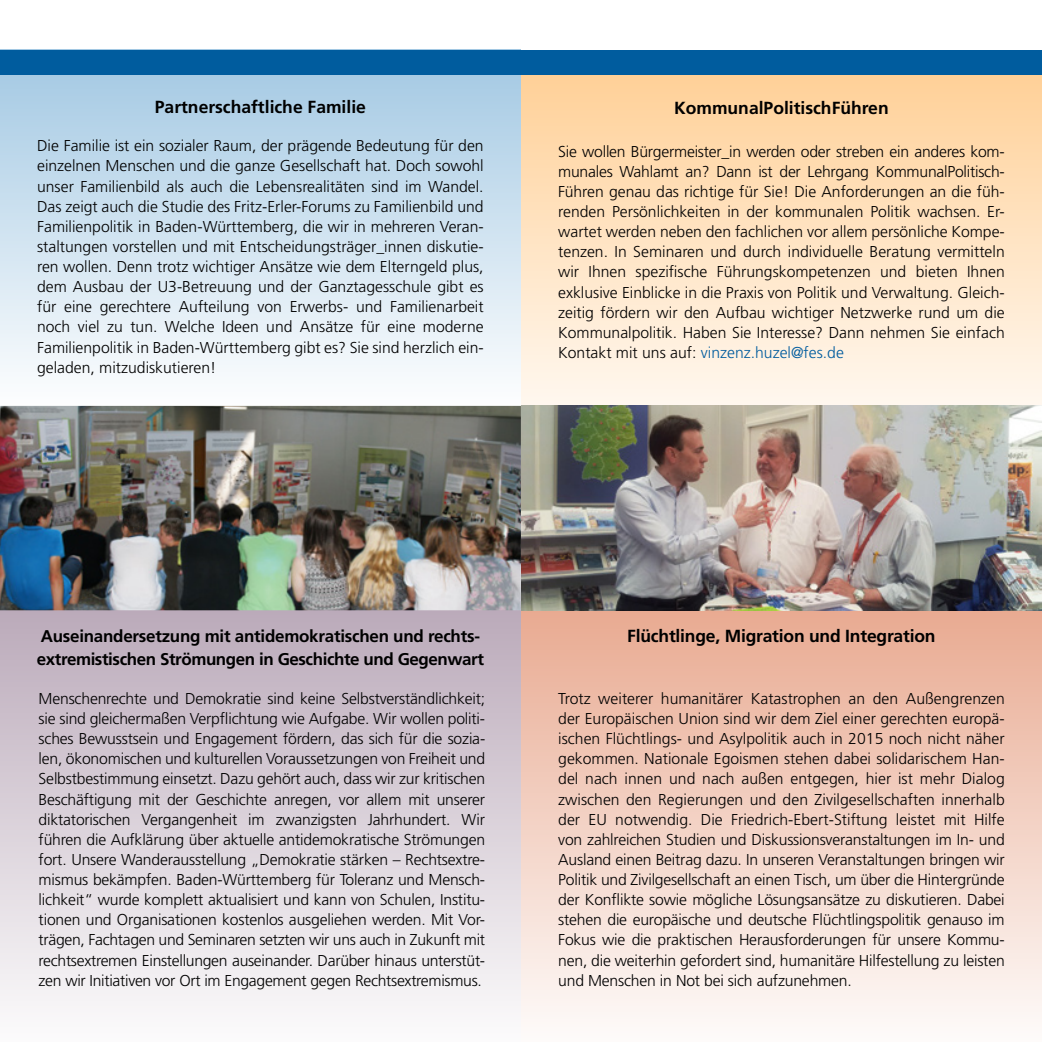
<style>
.page{position:relative;width:1042px;height:1042px;background:#fff}
.page>*{position:absolute;margin:0;border:0;box-sizing:border-box;transform-origin:0 0}
.t1{font:700 17.5px "Frutiger";color:#000}
.t2{font:700 16.97px/22.8px "Frutiger";letter-spacing:-.025em;color:#000}
.t3{font:300 15.75px/20.1px "Frutiger";letter-spacing:-.01em;color:#000;text-align:justify}
.s1{color:#005c9e}
</style>
<div class="page">
<div style="left:0;top:607px;width:521px;height:435px;background:linear-gradient(to bottom,#baaab9,#fcfbfc)"></div>
<div style="left:0;top:50px;width:521px;height:358px;background:linear-gradient(to bottom,#9dc5e1,#fff)"></div>
<svg style="left:521px;top:74px;width:521px;height:332px;background:#fde3c3"></svg>
<div style="left:521px;top:607px;width:521px;height:435px;background:linear-gradient(to bottom,#e8aa90,#fefbfa)"></div>
<img style="left:0;top:406px;width:1042px;height:204px">
<div style="left:0;top:50px;width:1042px;height:24px;background:#005c9e"></div>
<p class="t1" style="left:155px;top:96px;width:213px">Partnerschaftliche Familie</p>
<p class="t3" style="left:37px;top:136px;width:448px">Die Familie ist ein sozialer Raum, der prägende Bedeutung für den einzelnen Menschen und die ganze Gesellschaft hat. Doch sowohl unser Familienbild als auch die Lebensrealitäten sind im Wandel.<br>Das zeigt auch die Studie des Fritz-Erler-Forums zu Familienbild und Familienpolitik in Baden-Württemberg, die wir in mehreren Veran&shy;staltungen vorstellen und mit Entscheidungsträger_innen diskutie&shy;ren wollen. Denn trotz wichtiger Ansätze wie dem Elterngeld plus, dem Ausbau der U3-Betreuung und der Ganztagesschule gibt es für eine gerechtere Aufteilung von Erwerbs- und Familienarbeit noch viel zu tun. Welche Ideen und Ansätze für eine moderne Familienpolitik in Baden-Württemberg gibt es? Sie sind herzlich ein&shy;geladen, mitzudiskutieren!</p>
<p class="t1" style="left:674px;top:98px;width:216px">KommunalPolitischFühren</p>
<p class="t3" style="left:558px;top:141px;width:448px">Sie wollen Bürgermeister_in werden oder streben ein anderes kom&shy;munales Wahlamt an? Dann ist der Lehrgang KommunalPolitisch-Führen genau das richtige für Sie! Die Anforderungen an die füh&shy;renden Persönlichkeiten in der kommunalen Politik wachsen. Er&shy;wartet werden neben den fachlichen vor allem persönliche Kompe&shy;tenzen. In Seminaren und durch individuelle Beratung vermitteln wir Ihnen spezifische Führungskompetenzen und bieten Ihnen exklusive Einblicke in die Praxis von Politik und Verwaltung. Gleich&shy;zeitig fördern wir den Aufbau wichtiger Netzwerke rund um die Kommunalpolitik. Haben Sie Interesse? Dann nehmen Sie einfach Kontakt mit uns auf: <span class="s1">vinzenz.huzel@fes.de</span></p>
<p class="t2" style="left:37px;top:624px;width:448px">Auseinandersetzung mit antidemokratischen und rechts&shy;extremistischen Strömungen in Geschichte und Gegenwart</p>
<p class="t1" style="left:627px;top:626px;width:310px">Flüchtlinge, Migration und Integration</p>
<p class="t3" style="left:558px;top:688px;width:448px">Trotz weiterer humanitärer Katastrophen an den Außengrenzen der Europäischen Union sind wir dem Ziel einer gerechten europä&shy;ischen Flüchtlings- und Asylpolitik auch in 2015 noch nicht näher gekommen. Nationale Egoismen stehen dabei solidarischem Han&shy;del nach innen und nach außen entgegen, hier ist mehr Dialog zwischen den Regierungen und den Zivilgesellschaften innerhalb der EU notwendig. Die Friedrich-Ebert-Stiftung leistet mit Hilfe von zahlreichen Studien und Diskussionsveranstaltungen im In- und Ausland einen Beitrag dazu. In unseren Veranstaltungen bringen wir Politik und Zivilgesellschaft an einen Tisch, um über die Hintergründe der Konflikte sowie mögliche Lösungsansätze zu diskutieren. Dabei stehen die europäische und deutsche Flüchtlingspolitik genauso im Fokus wie die praktischen Herausforderungen für unsere Kommu&shy;nen, die weiterhin gefordert sind, humanitäre Hilfestellung zu leisten und Menschen in Not bei sich aufzunehmen.</p>
<p class="t3" style="left:39px;top:688px;width:448px">Menschenrechte und Demokratie sind keine Selbstverständlichkeit; sie sind gleichermaßen Verpflichtung wie Aufgabe. Wir wollen politi&shy;sches Bewusstsein und Engagement fördern, das sich für die sozia&shy;len, ökonomischen und kulturellen Voraussetzungen von Freiheit und Selbstbestimmung einsetzt. Dazu gehört auch, dass wir zur kritischen Beschäftigung mit der Geschichte anregen, vor allem mit unserer diktatorischen Vergangenheit im zwanzigsten Jahrhundert. Wir führen die Aufklärung über aktuelle antidemokratische Strömungen fort. Unsere Wanderausstellung „Demokratie stärken – Rechtsextre&shy;mismus bekämpfen. Baden-Württemberg für Toleranz und Mensch&shy;lichkeit“ wurde komplett aktualisiert und kann von Schulen, Institu&shy;tionen und Organisationen kostenlos ausgeliehen werden. Mit Vor&shy;trägen, Fachtagen und Seminaren setzten wir uns auch in Zukunft mit rechtsextremen Einstellungen auseinander. Darüber hinaus unterstüt&shy;zen wir Initiativen vor Ort im Engagement gegen Rechtsextremismus.</p>
</div>
